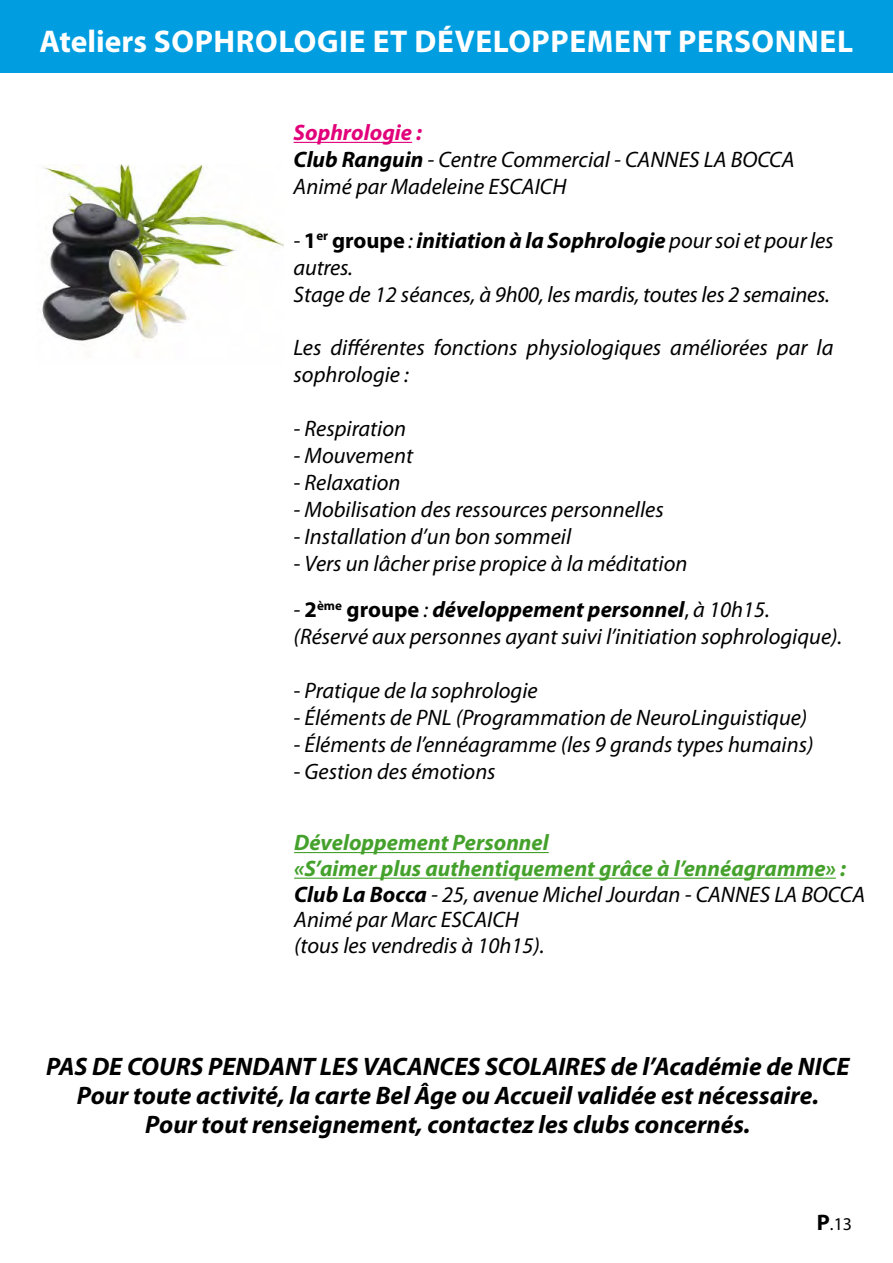
<style>
.page{position:relative;width:893px;height:1263px;background:#fff}
.page>*{position:absolute;margin:0;border:0;box-sizing:border-box;transform-origin:0 0}
.t1{font:700 31.5px "Myriad Pro";letter-spacing:.02em;color:#fff}
.t2{font:italic 700 25.35px/29px "Myriad Pro";color:#000;text-align:center}
.t3{font:italic 22.5px/26.8px "Myriad Pro";color:#000}
.t4{font:18px "Myriad Pro";color:#000}
.s1{font-weight:700;color:#e2007a}
.s2{font-weight:700}
.s3{font-weight:700;font-style:normal}
.s4{font-style:normal}
.s5{font-weight:700;color:#44a12b}
.s6{font-weight:700;font-size:22.5px}
</style>
<div class="page">
<img style="left:41px;top:164px;width:242px;height:177px">
<hr style="left:294px;top:852px;width:255px;height:1px;background:#44a12b">
<hr style="left:294px;top:878px;width:542px;height:1px;background:#44a12b">
<hr style="left:294px;top:142px;width:118px;height:1px;background:#e2007a">
<div style="left:0;top:0;width:893px;height:72px;background:#009ee0"></div>
<h1 class="t1" style="left:40px;top:21px;width:815px">Ateliers SOPHROLOGIE ET DÉVELOPPEMENT PERSONNEL</h1>
<p class="t3" style="left:294px;top:119px;width:502px"><span class="s1">Sophrologie :<br></span><span class="s2">Club Ranguin</span> - Centre Commercial - CANNES LA BOCCA<br>Animé par Madeleine ESCAICH</p>
<p class="t3" style="left:294px;top:226px;width:541px">- <span class="s3">1</span><sup>er</sup> <span class="s3">groupe</span> : <span class="s2">initiation à la Sophrologie</span> pour soi et pour les autres.<br>Stage de 12 séances, à 9h00, les mardis, toutes les 2 semaines.</p>
<p class="t3" style="left:294px;top:334px;width:541px">Les différentes fonctions physiologiques améliorées par la sophrologie :</p>
<p class="t3" style="left:294px;top:415px;width:114px">- Respiration</p>
<p class="t3" style="left:294px;top:442px;width:121px">- Mouvement</p>
<p class="t3" style="left:294px;top:469px;width:108px">- Relaxation</p>
<p class="t3" style="left:294px;top:496px;width:372px">- Mobilisation des ressources personnelles</p>
<p class="t3" style="left:294px;top:522px;width:279px">- Installation d’un bon sommeil</p>
<p class="t3" style="left:294px;top:549px;width:395px">- Vers un lâcher prise propice à la méditation</p>
<p class="t3" style="left:294px;top:596px;width:550px">- <span class="s3">2</span><sup>ème</sup> <span class="s3">groupe</span> : <span class="s2">développement personnel</span><span class="s4">,</span> à 10h15. (Réservé aux personnes ayant suivi l’initiation sophrologique).</p>
<p class="t3" style="left:294px;top:676px;width:245px">- Pratique de la sophrologie</p>
<p class="t3" style="left:294px;top:703px;width:515px">- Éléments de PNL (Programmation de NeuroLinguistique)</p>
<p class="t3" style="left:294px;top:730px;width:521px">- Éléments de l’ennéagramme (les 9 grands types humains)</p>
<p class="t3" style="left:294px;top:757px;width:204px">- Gestion des émotions</p>
<p class="t3" style="left:294px;top:829px;width:572px;line-height:25.7px"><span class="s5">Développement Personnel<br>«S’aimer plus authentiquement grâce à l’ennéagramme» :<br></span><span class="s2">Club La Bocca</span> - 25, avenue Michel Jourdan - CANNES LA BOCCA Animé par Marc ESCAICH<br>(tous les vendredis à 10h15).</p>
<p class="t2" style="left:46px;top:1052px;width:805px">PAS DE COURS PENDANT LES VACANCES SCOLAIRES de l’Académie de NICE<br>Pour toute activité, la carte Bel Âge ou Accueil validée est nécessaire.<br>Pour tout renseignement, contactez les clubs concernés.</p>
<p class="t4" style="left:817px;top:1213px;width:37px"><span class="s6">P</span>.13</p>
</div>
